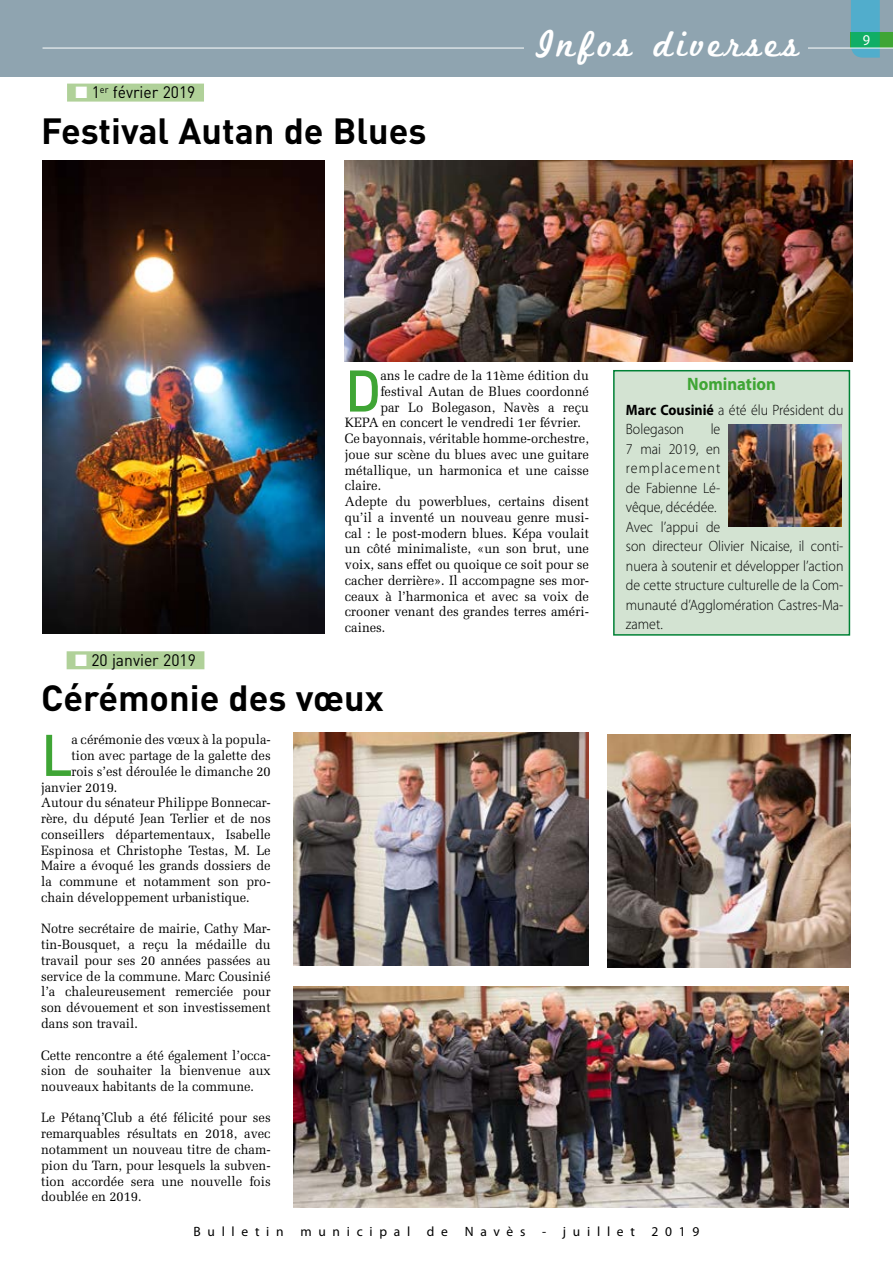
<style>
.page{position:relative;width:893px;height:1263px;background:#fff}
.page>*{position:absolute;margin:0;border:0;box-sizing:border-box;transform-origin:0 0}
.t1{font:500 57.75px "DIN";color:#3fa535;scale:.95 1}
.t2{font:37.5px "Marketing Script";letter-spacing:.1em;color:#fff}
.t3{font:700 36px "DIN";color:#000}
.t4{font:700 18px "Myriad Pro";color:#3fa535;scale:.93 1}
.t5{font:16.5px "DIN";color:#000;scale:.95 1}
.t6{font:300 15px/19.5px "Myriad Pro";color:#000;scale:.93 1}
.t7{font:15px "Myriad Pro";color:#fff;scale:.95 1}
.t8{font:13.5px/15.8px "Melior";color:#000;text-align:justify;scale:.95 1}
.t9{font:13.5px "Myriad Pro";letter-spacing:.5em;color:#000}
.s1{color:#fff}
.s2{font-weight:700}
</style>
<div class="page">
<div style="left:0;top:0;width:893px;height:77px;background:#8fa4b0"></div>
<div style="left:850px;top:32px;width:43px;height:15px;background:#3fa535"></div>
<svg style="left:851px;top:0;width:29px;height:58px;background:#42adaf"></svg>
<hr style="left:43px;top:48px;width:850px;height:1px;background:#fff">
<div style="left:524px;top:21px;width:284px;height:54px;background:#8fa4b0"></div>
<div style="left:67px;top:651px;width:137px;height:18px;background:#b0d199"></div>
<div style="left:67px;top:84px;width:137px;height:18px;background:#b0d199"></div>
<img style="left:345px;top:160px;width:507px;height:201px">
<img style="left:43px;top:160px;width:282px;height:474px">
<div style="left:613px;top:370px;width:237px;height:266px;background:#d3e3d2;border:2px solid #008135"></div>
<img style="left:293px;top:732px;width:296px;height:234px">
<img style="left:607px;top:734px;width:243px;height:233px">
<img style="left:293px;top:986px;width:556px;height:222px">
<img style="left:729px;top:425px;width:112px;height:102px">
<p class="t5" style="left:76px;top:82px;width:128px"><span class="s1">■</span> 1<sup>er</sup> février 2019</p>
<h3 class="t3" style="left:41px;top:107px;width:387px">Festival Autan de Blues</h3>
<h2 class="t2" style="left:537px;top:22px;width:264px">Infos diverses</h2>
<p class="t7" style="left:863px;top:30px;width:9px">9</p>
<p class="t5" style="left:75px;top:650px;width:129px"><span class="s1">■</span> 20 janvier 2019</p>
<h1 class="t1" style="left:345px;top:354px;width:40px">D</h1>
<p class="t8" style="left:380px;top:368px;width:221px">ans le cadre de la 11ème édition du</p>
<p class="t8" style="left:380px;top:383px;width:221px">festival Autan de Blues coordonné</p>
<p class="t8" style="left:380px;top:399px;width:221px">par Lo Bolegason, Navès a reçu</p>
<p class="t8" style="left:345px;top:415px;width:250px">KEPA en concert le vendredi 1er février.</p>
<p class="t8" style="left:345px;top:431px;width:258px">Ce bayonnais, véritable homme-orchestre,</p>
<p class="t8" style="left:345px;top:446px;width:258px">joue sur scène du blues avec une guitare</p>
<p class="t8" style="left:345px;top:462px;width:258px">métallique, un harmonica et une caisse</p>
<p class="t8" style="left:345px;top:478px;width:40px">claire.</p>
<p class="t8" style="left:345px;top:494px;width:258px">Adepte du powerblues, certains disent</p>
<p class="t8" style="left:345px;top:509px;width:258px">qu’il a inventé un nouveau genre musi-</p>
<p class="t8" style="left:345px;top:525px;width:258px">cal : le post-modern blues. Képa voulait</p>
<p class="t8" style="left:345px;top:541px;width:258px">un côté minimaliste, «un son brut, une</p>
<p class="t8" style="left:345px;top:557px;width:258px">voix, sans effet ou quoique ce soit pour se</p>
<p class="t8" style="left:345px;top:572px;width:258px">cacher derrière». Il accompagne ses mor-</p>
<p class="t8" style="left:345px;top:588px;width:258px">ceaux à l’harmonica et avec sa voix de</p>
<p class="t8" style="left:345px;top:604px;width:258px">crooner venant des grandes terres améri-</p>
<p class="t8" style="left:345px;top:620px;width:44px">caines.</p>
<h3 class="t3" style="left:41px;top:675px;width:344px">Cérémonie des vœux</h3>
<h1 class="t1" style="left:41px;top:718px;width:35px">L</h1>
<p class="t8" style="left:72px;top:732px;width:211px">a cérémonie des vœux à la popula-</p>
<p class="t8" style="left:72px;top:748px;width:211px">tion avec partage de la galette des</p>
<p class="t8" style="left:72px;top:763px;width:211px">rois s’est déroulée le dimanche 20</p>
<p class="t8" style="left:41px;top:779px;width:82px">janvier 2019.</p>
<p class="t8" style="left:41px;top:795px;width:243px">Autour du sénateur Philippe Bonnecar-</p>
<p class="t8" style="left:41px;top:811px;width:243px">rère, du député Jean Terlier et de nos</p>
<p class="t8" style="left:41px;top:826px;width:243px">conseillers départementaux, Isabelle</p>
<p class="t8" style="left:41px;top:842px;width:243px">Espinosa et Christophe Testas, M. Le</p>
<p class="t8" style="left:41px;top:858px;width:243px">Maire a évoqué les grands dossiers de</p>
<p class="t8" style="left:41px;top:874px;width:243px">la commune et notamment son pro-</p>
<p class="t8" style="left:41px;top:889px;width:221px">chain développement urbanistique.</p>
<p class="t8" style="left:41px;top:921px;width:243px">Notre secrétaire de mairie, Cathy Mar&shy;tin-Bousquet, a reçu la médaille du travail pour ses 20 années passées au service de la commune. Marc Cousinié l’a chaleureusement remerciée pour son dévouement et son investissement dans son travail.</p>
<p class="t8" style="left:41px;top:1047px;width:243px">Cette rencontre a été également l’occa&shy;sion de souhaiter la bienvenue aux nouveaux habitants de la commune.</p>
<p class="t8" style="left:41px;top:1110px;width:243px">Le Pétanq’Club a été félicité pour ses remarquables résultats en 2018, avec notamment un nouveau titre de cham&shy;pion du Tarn, pour lesquels la subven&shy;tion accordée sera une nouvelle fois doublée en 2019.</p>
<h3 class="t4" style="left:687px;top:372px;width:97px">Nomination</h3>
<p class="t6" style="left:626px;top:400px;width:235px"><span class="s2">Marc Cousinié</span> a été élu Président du<br>Bolegason</p>
<p class="t6" style="left:626px;top:419px;width:235px;text-indent:85px">le<br>7 mai 2019, en<br>remplacement<br>de Fabienne Lé-<br>vêque, décédée.<br>Avec l’appui de<br>son directeur Olivier Nicaise, il conti&shy;nuera à soutenir et développer l’action de cette structure culturelle de la Com&shy;munauté d’Agglomération Castres-Ma&shy;zamet.</p>
<p class="t9" style="left:193px;top:1223px;width:508px">Bulletin municipal de Navès - juillet 2019</p>
</div>
